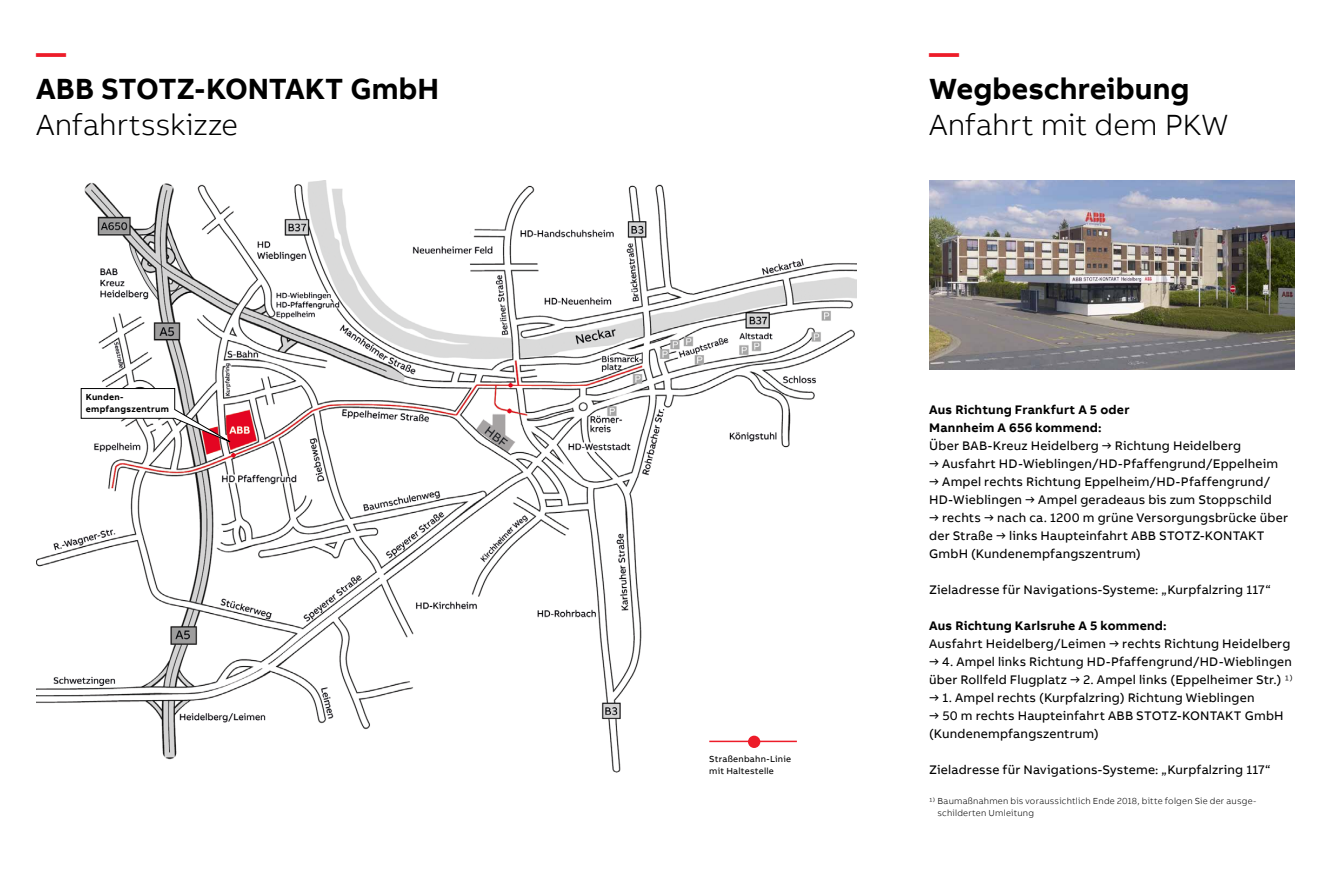
<style>
.page{position:relative;width:1331px;height:893px;background:#fff}
.page>*{position:absolute;margin:0;border:0;box-sizing:border-box;transform-origin:0 0}
.t1{font:700 30px "AB Bvoice";letter-spacing:.005em;color:#000}
.t2{font:300 30px "AB Bvoice";letter-spacing:-.005em;color:#000}
.t3{font:700 30px "AB Bvoice";color:#ed1c29}
.t4{font:12.75px/18px "AB Bvoice";letter-spacing:.015em;color:#000}
.t5{font:700 12.75px/18px "AB Bvoice";letter-spacing:.02em;color:#000}
.t6{font:300 9px/12px "AB Bvoice";letter-spacing:.025em;color:#000}
.t7{font:9px/12px "AB Bvoice";letter-spacing:.025em;color:#000}
.t8{font:700 9px/12px "AB Bvoice";letter-spacing:.03em;color:#000}
.s1{font-weight:300}
</style>
<div class="page">
<img style="left:929px;top:180px;width:366px;height:189px">
<img style="left:36px;top:180px;width:821px;height:592px">
<svg style="left:80px;top:388px;width:161px;height:59px"></svg>
<hr style="left:709px;top:741px;width:88px;height:1px;background:#ed1c29">
<div style="left:748px;top:736px;width:12px;height:12px;background:#ed1c29;border-radius:50%"></div>
<h1 class="t3" style="left:36px;top:34px;width:31px">—</h1>
<h1 class="t1" style="left:36px;top:70px;width:404px">ABB STOTZ-KONTAKT GmbH</h1>
<h1 class="t2" style="left:36px;top:107px;width:203px">Anfahrtsskizze</h1>
<p class="t8" style="left:86px;top:391px;width:85px">Kunden&shy;empfangszentrum</p>
<p class="t7" style="left:709px;top:753px;width:83px">Straßenbahn-Linie mit Haltestelle</p>
<h1 class="t3" style="left:929px;top:34px;width:31px">—</h1>
<h1 class="t1" style="left:929px;top:70px;width:262px">Wegbeschreibung</h1>
<h1 class="t2" style="left:929px;top:107px;width:301px">Anfahrt mit dem PKW</h1>
<p class="t5" style="left:929px;top:401px;width:202px">Aus Richtung Frankfurt A 5 oder<br>Mannheim A 656 kommend:</p>
<p class="t4" style="left:929px;top:437px;width:313px">Über BAB-Kreuz Heidelberg → Richtung Heidelberg</p>
<p class="t4" style="left:929px;top:455px;width:350px">→ Ausfahrt HD-Wieblingen/HD-Pfaffengrund/Eppelheim</p>
<p class="t4" style="left:929px;top:473px;width:344px">→ Ampel rechts Richtung Eppelheim/HD-Pfaffengrund/<br>HD-Wieblingen → Ampel geradeaus bis zum Stoppschild</p>
<p class="t4" style="left:929px;top:509px;width:360px">→ rechts → nach ca. 1200 m grüne Versorgungsbrücke über der Straße → links Haupteinfahrt ABB STOTZ-KONTAKT<br>GmbH (Kundenempfangszentrum)</p>
<p class="t4" style="left:929px;top:581px;width:343px">Zieladresse für Navigations-Systeme: „Kurpfalzring 117“</p>
<p class="t5" style="left:929px;top:617px;width:239px">Aus Richtung Karlsruhe A 5 kommend:</p>
<p class="t4" style="left:929px;top:635px;width:363px">Ausfahrt Heidelberg/Leimen → rechts Richtung Heidelberg</p>
<p class="t4" style="left:929px;top:653px;width:365px">→ 4. Ampel links Richtung HD-Pfaffengrund/HD-Wieblingen über Rollfeld Flugplatz → 2. Ampel links (Eppelheimer Str.) <span class="s1">1)</span></p>
<p class="t4" style="left:929px;top:689px;width:327px">→ 1. Ampel rechts (Kurpfalzring) Richtung Wieblingen</p>
<p class="t4" style="left:929px;top:707px;width:356px">→ 50 m rechts Haupteinfahrt ABB STOTZ-KONTAKT GmbH (Kundenempfangszentrum)</p>
<p class="t4" style="left:929px;top:761px;width:343px">Zieladresse für Navigations-Systeme: „Kurpfalzring 117“</p>
<p class="t6" style="left:937px;top:795px;width:319px;text-indent:-8px">1) Baumaßnahmen bis voraussichtlich Ende 2018, bitte folgen Sie der ausge&shy;schilderten Umleitung</p>
</div>
